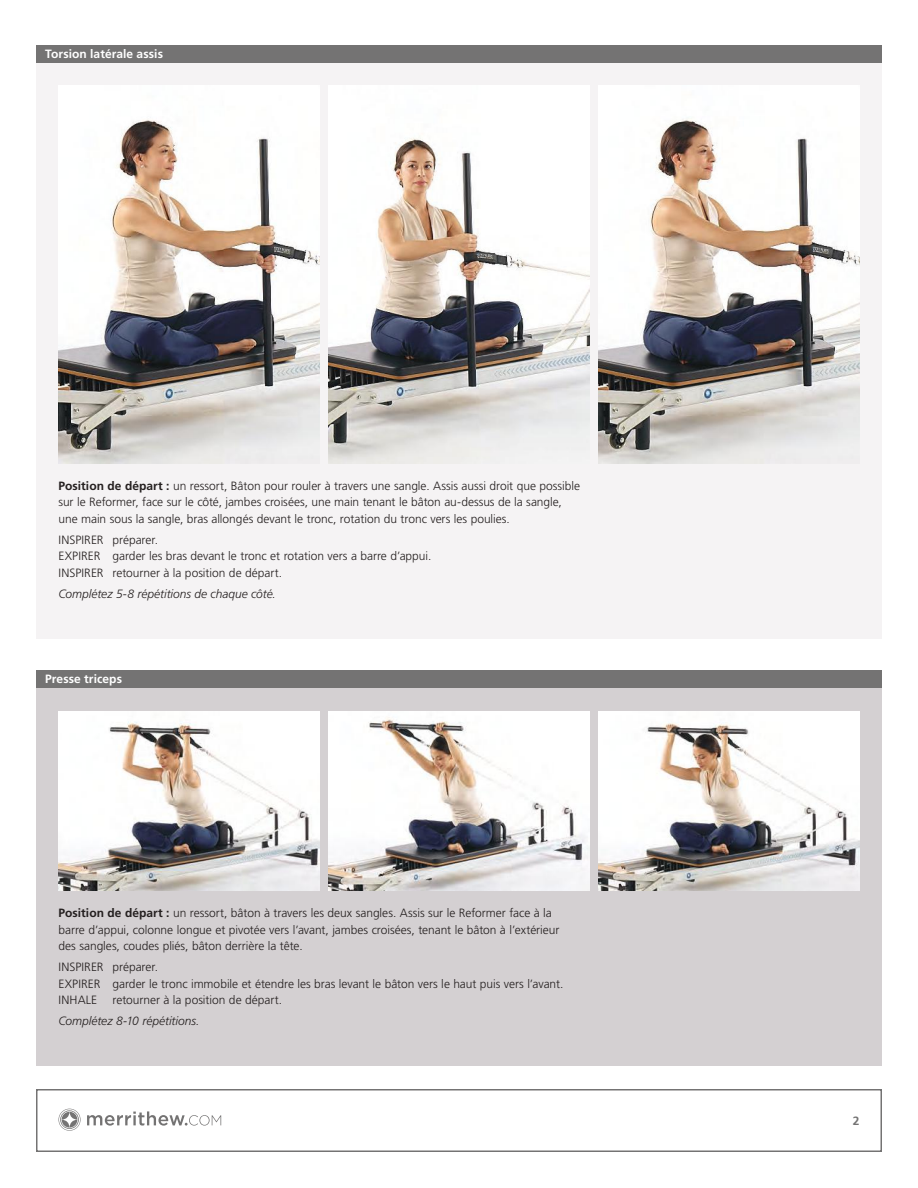
<style>
.page{position:relative;width:918px;height:1188px;background:#fff}
.page>*{position:absolute;margin:0;border:0;box-sizing:border-box;transform-origin:0 0}
.t1{font:300 12px/16.5px "Frutiger LT Std";letter-spacing:-.005em;color:#241f1f}
.t2{font:italic 300 12px "Frutiger LT Std";letter-spacing:-.005em;color:#241f1f}
.t3{font:700 12px "Frutiger LT Std";letter-spacing:.01em;color:#fff}
.t4{font:700 12px "Frutiger LT Std";color:#747373}
.s1{font-weight:700}
</style>
<div class="page">
<div style="left:36px;top:1089px;width:846px;height:63px;border:2px solid #747373"></div>
<svg style="left:87px;top:1111px;width:134px;height:15px"></svg>
<svg style="left:59px;top:1109px;width:22px;height:21px"></svg>
<div style="left:36px;top:45px;width:846px;height:594px;background:#f5f3f4"></div>
<div style="left:36px;top:670px;width:846px;height:396px;background:#d4d0d2"></div>
<img style="left:329px;top:86px;width:261px;height:378px">
<img style="left:58px;top:86px;width:262px;height:378px">
<img style="left:598px;top:86px;width:262px;height:378px">
<img style="left:58px;top:711px;width:262px;height:180px">
<img style="left:598px;top:711px;width:262px;height:180px">
<img style="left:328px;top:711px;width:262px;height:180px">
<div style="left:36px;top:670px;width:846px;height:18px;background:#747373"></div>
<div style="left:36px;top:45px;width:846px;height:18px;background:#747373"></div>
<p class="t3" style="left:45px;top:47px;width:120px">Torsion latérale assis</p>
<p class="t1" style="left:58px;top:478px;width:523px"><span class="s1">Position de départ :</span> un ressort, Bâton pour rouler à travers une sangle. Assis aussi droit que possible sur le Reformer, face sur le côté, jambes croisées, une main tenant le bâton au-dessus de la sangle, une main sous la sangle, bras allongés devant le tronc, rotation du tronc vers les poulies.</p>
<p class="t1" style="left:58px;top:532px;width:374px">INSPIRER préparer.<br>EXPIRER garder les bras devant le tronc et rotation vers a barre d’appui.<br>INSPIRER retourner à la position de départ.</p>
<p class="t2" style="left:58px;top:587px;width:219px">Complétez 5-8 répétitions de chaque côté.</p>
<p class="t3" style="left:45px;top:672px;width:79px">Presse triceps</p>
<p class="t1" style="left:58px;top:905px;width:502px"><span class="s1">Position de départ :</span> un ressort, bâton à travers les deux sangles. Assis sur le Reformer face à la barre d’appui, colonne longue et pivotée vers l’avant, jambes croisées, tenant le bâton à l’extérieur des sangles, coudes pliés, bâton derrière la tête.</p>
<p class="t1" style="left:58px;top:959px;width:506px">INSPIRER préparer.<br>EXPIRER garder le tronc immobile et étendre les bras levant le bâton vers le haut puis vers l’avant.<br>INHALE</p>
<p class="t1" style="left:112px;top:992px;width:171px">retourner à la position de départ.</p>
<p class="t2" style="left:58px;top:1014px;width:142px">Complétez 8-10 répétitions.</p>
<p class="t4" style="left:853px;top:1114px;width:8px">2</p>
</div>
